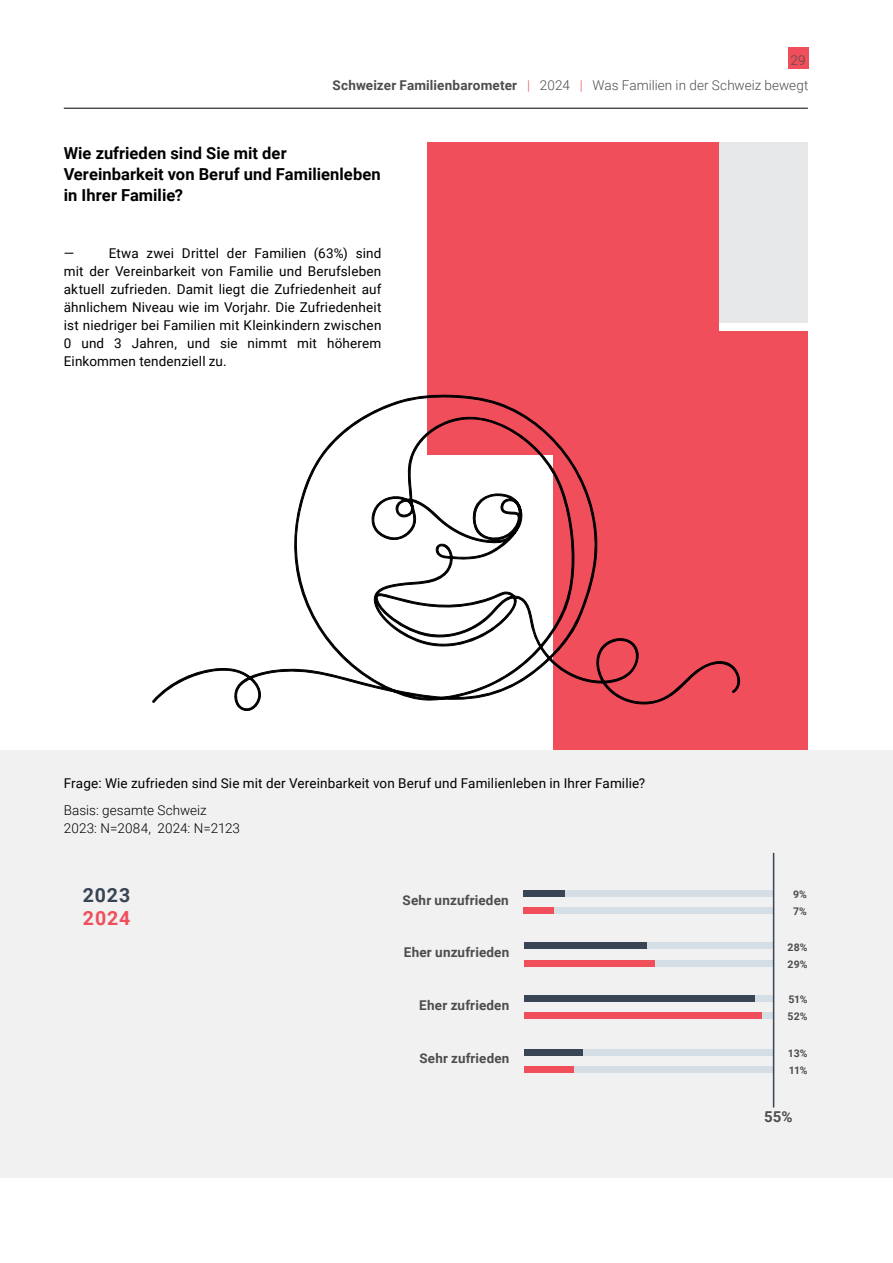
<style>
.page{position:relative;width:893px;height:1263px;background:#fff}
.page>*{position:absolute;margin:0;border:0;box-sizing:border-box;transform-origin:0 0}
.t1{font:700 19.5px "Roboto";color:#f04e5b}
.t2{font:700 19.5px "Roboto";color:#394555}
.t3{font:700 16.5px/21px "Roboto";letter-spacing:.005em;color:#000}
.t4{font:700 15px "Roboto";color:#4d4d4f}
.t5{font:13.5px/18px "Roboto";letter-spacing:.01em;color:#000;text-align:justify}
.t6{font:300 13.5px/24.8px "Roboto";letter-spacing:.005em;color:#4d4d4f;text-align:right}
.t7{font:700 13.5px "Roboto";letter-spacing:.01em;color:#4d4d4f}
.t8{font:300 13.5px/18px "Roboto";letter-spacing:.005em;color:#000}
.t9{font:700 13.35px "Roboto";letter-spacing:.015em;color:#4d4d4f}
.t10{font:700 10.5px/16.6px "Roboto";color:#4d4d4f}
.s1{font-weight:700}
.s2{color:#f04e5b}
</style>
<div class="page">
<div style="left:788px;top:48px;width:20px;height:21px;background:#f04e5b"></div>
<hr style="left:64px;top:108px;width:744px;height:1px;background:#000">
<div style="left:0;top:750px;width:893px;height:428px;background:#f1f1f2"></div>
<div style="left:523px;top:907px;width:251px;height:6px;background:#d5dee5"></div>
<div style="left:523px;top:907px;width:31px;height:6px;background:#f04e5b"></div>
<div style="left:523px;top:890px;width:251px;height:6px;background:#d5dee5"></div>
<div style="left:523px;top:890px;width:42px;height:6px;background:#394555"></div>
<div style="left:524px;top:960px;width:249px;height:6px;background:#d5dee5"></div>
<div style="left:524px;top:960px;width:130px;height:6px;background:#f04e5b"></div>
<div style="left:524px;top:943px;width:249px;height:6px;background:#d5dee5"></div>
<div style="left:524px;top:943px;width:122px;height:6px;background:#394555"></div>
<div style="left:524px;top:1012px;width:249px;height:6px;background:#d5dee5"></div>
<div style="left:524px;top:995px;width:249px;height:6px;background:#d5dee5"></div>
<div style="left:524px;top:1066px;width:249px;height:6px;background:#d5dee5"></div>
<div style="left:524px;top:1066px;width:49px;height:6px;background:#f04e5b"></div>
<div style="left:524px;top:1049px;width:249px;height:6px;background:#d5dee5"></div>
<div style="left:524px;top:1049px;width:58px;height:6px;background:#394555"></div>
<hr style="left:773px;top:853px;width:1px;height:254px;background:#394555">
<div style="left:524px;top:1012px;width:237px;height:6px;background:#f04e5b"></div>
<div style="left:524px;top:995px;width:231px;height:6px;background:#394555"></div>
<div style="left:553px;top:331px;width:255px;height:419px;background:#f04e5b"></div>
<div style="left:553px;top:142px;width:255px;height:180px;background:#e6e7e8"></div>
<div style="left:427px;top:142px;width:292px;height:312px;background:#f04e5b"></div>
<svg style="left:152px;top:394px;width:589px;height:317px"></svg>
<p class="t6" style="left:333px;top:48px;width:477px">29<br><span class="s1">Schweizer Familienbarometer</span> <span class="s2">|</span> 2024 <span class="s2">|</span> Was Familien in der Schweiz bewegt</p>
<p class="t3" style="left:64px;top:142px;width:318px">Wie zufrieden sind Sie mit der<br>Vereinbarkeit von Beruf und Familienleben in Ihrer Familie?</p>
<p class="t5" style="left:64px;top:244px;width:319px;text-indent:45px">Etwa zwei Drittel der Familien (63%) sind mit der Vereinbarkeit von Familie und Berufsleben aktuell zufrieden. Damit liegt die Zufriedenheit auf ähnlichem Niveau wie im Vorjahr. Die Zufriedenheit ist niedriger bei Familien mit Kleinkindern zwischen 0 und 3 Jahren, und sie nimmt mit höherem Einkommen tendenziell zu.</p>
<p class="t5" style="left:64px;top:244px;width:12px">—</p>
<p class="t5" style="left:64px;top:774px;width:583px">Frage: Wie zufrieden sind Sie mit der Vereinbarkeit von Beruf und Familienleben in Ihrer Familie?</p>
<p class="t8" style="left:64px;top:801px;width:178px">Basis: gesamte Schweiz<br>2023: N=2084, 2024: N=2123</p>
<h1 class="t2" style="left:83px;top:881px;width:49px">2023</h1>
<h1 class="t1" style="left:83px;top:904px;width:49px">2024</h1>
<p class="t7" style="left:403px;top:890px;width:108px">Sehr unzufrieden</p>
<p class="t10" style="left:793px;top:886px;width:15px">9%<br>7%</p>
<p class="t7" style="left:404px;top:943px;width:107px">Eher unzufrieden</p>
<p class="t10" style="left:787px;top:938px;width:22px">28%<br>29%</p>
<p class="t7" style="left:419px;top:995px;width:92px">Eher zufrieden</p>
<p class="t10" style="left:788px;top:991px;width:22px">51%<br>52%</p>
<p class="t9" style="left:419px;top:1049px;width:92px">Sehr zufrieden</p>
<p class="t10" style="left:788px;top:1045px;width:21px">13%<br>11%</p>
<p class="t4" style="left:764px;top:1106px;width:30px">55%</p>
</div>
